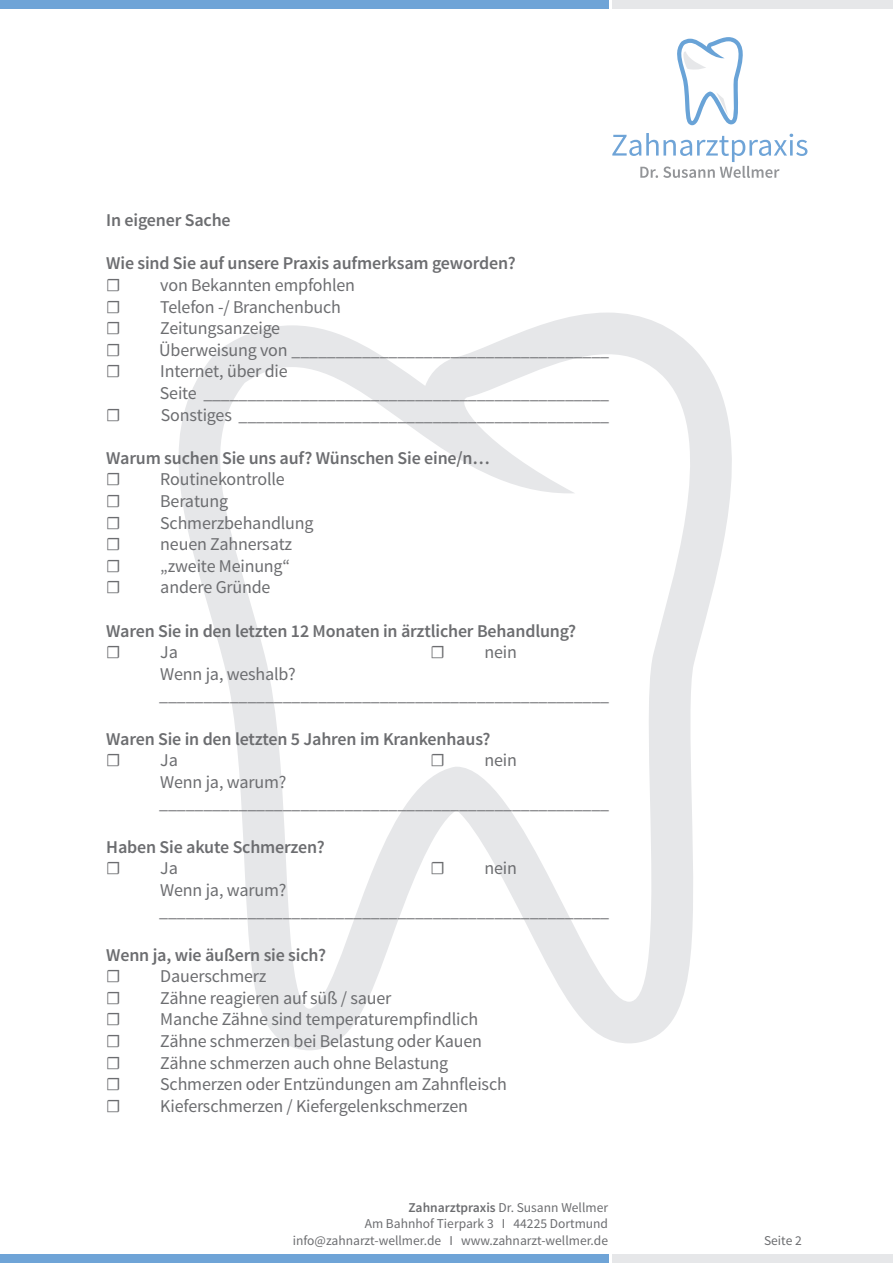
<style>
.page{position:relative;width:893px;height:1263px;background:#fff}
.page>*{position:absolute;margin:0;border:0;box-sizing:border-box;transform-origin:0 0}
.t1{font:18px/21.6px "Source Sans Pro";letter-spacing:-.01em;color:#6c6d70}
.t2{font:600 18px "Source Sans Pro";letter-spacing:-.01em;color:#6c6d70}
.t3{font:13.5px/16.5px "Source Sans Pro";color:#6c6d70;text-align:right}
.s1{font-weight:600}
</style>
<div class="page">
<svg style="left:179px;top:313px;width:553px;height:737px"></svg>
<div style="left:0;top:0;width:608px;height:9px;background:#6fa4d7"></div>
<div style="left:612px;top:0;width:281px;height:9px;background:#e6e7e9"></div>
<div style="left:0;top:1254px;width:608px;height:9px;background:#6fa4d7"></div>
<div style="left:612px;top:1254px;width:281px;height:9px;background:#e6e7e9"></div>
<svg style="left:677px;top:37px;width:66px;height:88px"></svg>
<svg style="left:612px;top:133px;width:195px;height:45px"></svg>
<p class="t2" style="left:106px;top:209px;width:126px">In eigener Sache</p>
<p class="t2" style="left:106px;top:252px;width:411px">Wie sind Sie auf unsere Praxis aufmerksam geworden?</p>
<p class="t1" style="left:106px;top:274px;width:16px">☐</p>
<p class="t1" style="left:160px;top:274px;width:196px">von Bekannten empfohlen</p>
<p class="t1" style="left:106px;top:296px;width:16px">☐</p>
<p class="t1" style="left:160px;top:296px;width:182px">Telefon -/ Branchenbuch</p>
<p class="t1" style="left:106px;top:318px;width:16px">☐</p>
<p class="t1" style="left:160px;top:318px;width:121px">Zeitungsanzeige</p>
<p class="t1" style="left:106px;top:339px;width:16px">☐</p>
<p class="t1" style="left:159px;top:339px;width:452px">Überweisung von ____________________________________</p>
<p class="t1" style="left:106px;top:361px;width:16px">☐</p>
<p class="t1" style="left:160px;top:361px;width:451px">Internet, über die<br>Seite ______________________________________________</p>
<p class="t1" style="left:106px;top:404px;width:16px">☐</p>
<p class="t1" style="left:161px;top:404px;width:450px">Sonstiges __________________________________________</p>
<p class="t2" style="left:106px;top:446px;width:385px">Warum suchen Sie uns auf? Wünschen Sie eine/n…</p>
<p class="t1" style="left:106px;top:469px;width:16px">☐</p>
<p class="t1" style="left:160px;top:469px;width:126px">Routinekontrolle</p>
<p class="t1" style="left:106px;top:490px;width:16px">☐</p>
<p class="t1" style="left:160px;top:490px;width:69px">Beratung</p>
<p class="t1" style="left:106px;top:512px;width:16px">☐</p>
<p class="t1" style="left:160px;top:512px;width:155px">Schmerzbehandlung</p>
<p class="t1" style="left:106px;top:534px;width:16px">☐</p>
<p class="t1" style="left:160px;top:534px;width:133px">neuen Zahnersatz</p>
<p class="t1" style="left:106px;top:555px;width:16px">☐</p>
<p class="t1" style="left:160px;top:555px;width:131px">„zweite Meinung“</p>
<p class="t1" style="left:106px;top:577px;width:16px">☐</p>
<p class="t1" style="left:160px;top:577px;width:112px">andere Gründe</p>
<p class="t2" style="left:106px;top:619px;width:471px">Waren Sie in den letzten 12 Monaten in ärztlicher Behandlung?</p>
<p class="t1" style="left:106px;top:642px;width:16px">☐</p>
<p class="t1" style="left:160px;top:642px;width:19px">Ja</p>
<p class="t1" style="left:430px;top:642px;width:16px">☐</p>
<p class="t1" style="left:484px;top:642px;width:34px">nein</p>
<p class="t1" style="left:159px;top:663px;width:451px">Wenn ja, weshalb? ___________________________________________________</p>
<p class="t2" style="left:106px;top:727px;width:386px">Waren Sie in den letzten 5 Jahren im Krankenhaus?</p>
<p class="t1" style="left:106px;top:750px;width:16px">☐</p>
<p class="t1" style="left:160px;top:750px;width:19px">Ja</p>
<p class="t1" style="left:430px;top:750px;width:16px">☐</p>
<p class="t1" style="left:484px;top:750px;width:34px">nein</p>
<p class="t1" style="left:159px;top:771px;width:451px">Wenn ja, warum? ___________________________________________________</p>
<p class="t2" style="left:106px;top:835px;width:220px">Haben Sie akute Schmerzen?</p>
<p class="t1" style="left:106px;top:858px;width:16px">☐</p>
<p class="t1" style="left:160px;top:858px;width:19px">Ja</p>
<p class="t1" style="left:430px;top:858px;width:16px">☐</p>
<p class="t1" style="left:484px;top:858px;width:34px">nein</p>
<p class="t1" style="left:159px;top:879px;width:451px">Wenn ja, warum? ___________________________________________________</p>
<p class="t2" style="left:106px;top:943px;width:221px">Wenn ja, wie äußern sie sich?</p>
<p class="t1" style="left:106px;top:966px;width:16px">☐</p>
<p class="t1" style="left:160px;top:966px;width:108px">Dauerschmerz</p>
<p class="t1" style="left:106px;top:987px;width:16px">☐</p>
<p class="t1" style="left:160px;top:987px;width:233px">Zähne reagieren auf süß / sauer</p>
<p class="t1" style="left:106px;top:1009px;width:16px">☐</p>
<p class="t1" style="left:160px;top:1009px;width:319px">Manche Zähne sind temperaturempfindlich</p>
<p class="t1" style="left:106px;top:1030px;width:16px">☐</p>
<p class="t1" style="left:160px;top:1030px;width:323px">Zähne schmerzen bei Belastung oder Kauen</p>
<p class="t1" style="left:106px;top:1052px;width:16px">☐</p>
<p class="t1" style="left:160px;top:1052px;width:290px">Zähne schmerzen auch ohne Belastung</p>
<p class="t1" style="left:106px;top:1074px;width:16px">☐</p>
<p class="t1" style="left:160px;top:1074px;width:348px">Schmerzen oder Entzündungen am Zahnfleisch</p>
<p class="t1" style="left:106px;top:1095px;width:16px">☐</p>
<p class="t1" style="left:160px;top:1095px;width:309px">Kieferschmerzen / Kiefergelenkschmerzen</p>
<p class="t3" style="left:293px;top:1199px;width:317px"><span class="s1">Zahnarztpraxis</span> Dr. Susann Wellmer<br>Am Bahnhof Tierpark 3 I 44225 Dortmund info@zahnarzt-wellmer.de I www.zahnarzt-wellmer.de</p>
<p class="t3" style="left:764px;top:1232px;width:39px">Seite 2</p>
</div>
